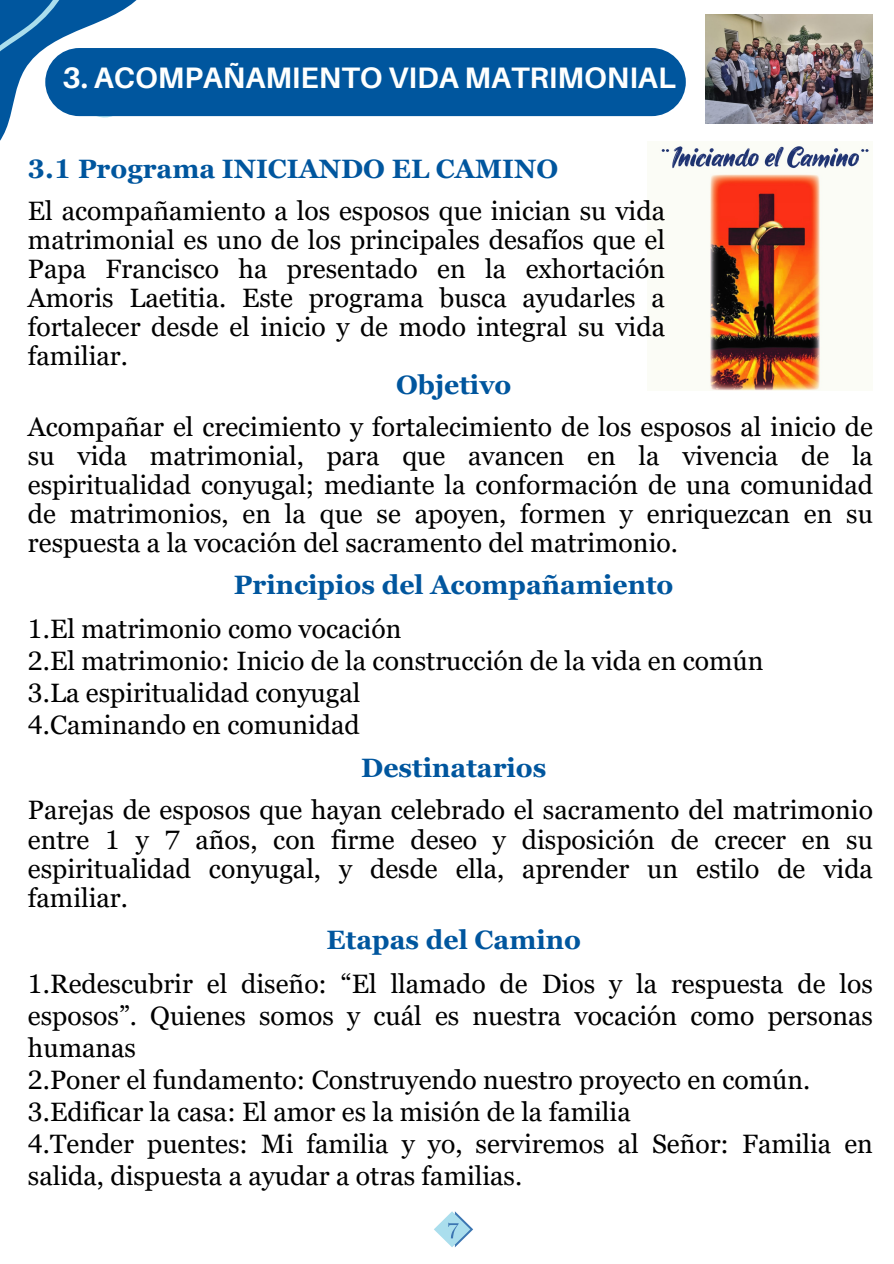
<style>
.page{position:relative;width:894px;height:1264px;background:#fff}
.page>*{position:absolute;margin:0;border:0;box-sizing:border-box;transform-origin:0 0}
.t1{font:700 29.55px "Aileron";color:#fefffe}
.t2{font:26.55px/29px "Georgia Pro";color:#000;text-align:justify}
.t3{font:700 26.55px "Georgia Pro";color:#00569e}
</style>
<div class="page">
<svg style="left:0;top:0;width:221px;height:141px"></svg>
<div style="left:45px;top:48px;width:640px;height:68px;background:#00569e;border-radius:34px"></div>
<img style="left:705px;top:14px;width:167px;height:109px">
<img style="left:660px;top:144px;width:210px;height:246px">
<svg style="left:434px;top:1211px;width:39px;height:36px"></svg>
<p class="t1" style="left:62px;top:59px;width:614px">3. ACOMPAÑAMIENTO VIDA MATRIMONIAL</p>
<h2 class="t3" style="left:28px;top:154px;width:531px">3.1 Programa INICIANDO EL CAMINO</h2>
<p class="t2" style="left:28px;top:196px;width:638px">El acompañamiento a los esposos que inician su vida matrimonial es uno de los principales desafíos que el Papa Francisco ha presentado en la exhortación Amoris Laetitia. Este programa busca ayudarles a fortalecer desde el inicio y de modo integral su vida familiar.</p>
<p class="t3" style="left:396px;top:370px;width:117px">Objetivo</p>
<p class="t2" style="left:28px;top:412px;width:846px">Acompañar el crecimiento y fortalecimiento de los esposos al inicio de su vida matrimonial, para que avancen en la vivencia de la espiritualidad conyugal; mediante la conformación de una comunidad de matrimonios, en la que se apoyen, formen y enriquezcan en su respuesta a la vocación del sacramento del matrimonio.</p>
<h1 class="t3" style="left:234px;top:570px;width:441px">Principios del Acompañamiento</h1>
<h2 class="t2" style="left:28px;top:614px;width:375px">1.El matrimonio como vocación</h2>
<p class="t2" style="left:28px;top:646px;width:736px">2.El matrimonio: Inicio de la construcción de la vida en común</p>
<h2 class="t2" style="left:28px;top:678px;width:334px">3.La espiritualidad conyugal</h2>
<p class="t2" style="left:28px;top:710px;width:333px">4.Caminando en comunidad</p>
<p class="t3" style="left:361px;top:753px;width:187px">Destinatarios</p>
<p class="t2" style="left:28px;top:795px;width:846px">Parejas de esposos que hayan celebrado el sacramento del matrimonio entre 1 y 7 años, con firme deseo y disposición de crecer en su espiritualidad conyugal, y desde ella, aprender un estilo de vida familiar.</p>
<p class="t3" style="left:326px;top:924px;width:256px">Etapas del Camino</p>
<h2 class="t2" style="left:28px;top:967px;width:846px;line-height:32px">1.Redescubrir el diseño: “El llamado de Dios y la respuesta de los esposos”. Quienes somos y cuál es nuestra vocación como personas humanas</h2>
<p class="t2" style="left:28px;top:1064px;width:783px">2.Poner el fundamento: Construyendo nuestro proyecto en común.</p>
<h2 class="t2" style="left:28px;top:1096px;width:604px">3.Edificar la casa: El amor es la misión de la familia</h2>
<p class="t2" style="left:28px;top:1127px;width:846px;line-height:32px">4.Tender puentes: Mi familia y yo, serviremos al Señor: Familia en salida, dispuesta a ayudar a otras familias.</p>
</div>
